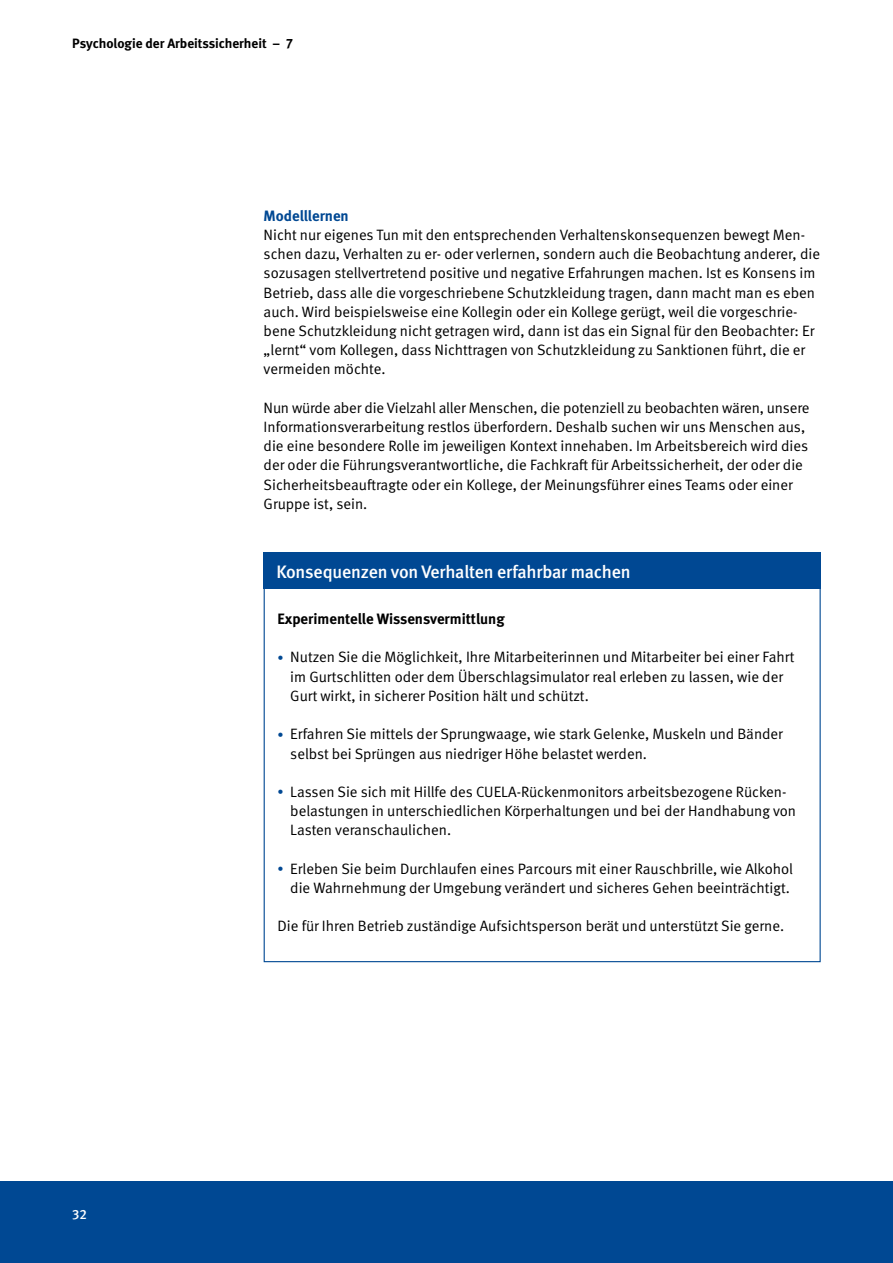
<style>
.page{position:relative;width:893px;height:1263px;background:#fff}
.page>*{position:absolute;margin:0;border:0;box-sizing:border-box;transform-origin:0 0}
._12pt_Infokopf{font:500 18px "DGUV Meta";letter-spacing:-.01em;color:#fff}
.Fließtext{font:15px/19.2px "DGUV Meta";color:#000}
.Zwischenüberschrift{font:700 15px "DGUV Meta";color:#000}
.Zwischenüberschrift-2{font:700 15px "DGUV Meta";color:#004893}
.Kolumnentitel_li{font:700 13.5px "DGUV Meta";color:#000}
.t1{font:500 13.5px "DGUV Meta";color:#fff}
.s1{font-size:12px;color:#004893}
</style>
<div class="page">
<div style="left:0;top:1181px;width:893px;height:82px;background:#004893"></div>
<div style="left:264px;top:553px;width:557px;height:36px;background:#004893"></div>
<p class="Kolumnentitel_li" style="left:72px;top:36px;width:222px">Psychologie der Arbeitssicherheit – 7</p>
<p class="Zwischenüberschrift-2" style="left:264px;top:207px;width:87px">Modelllernen</p>
<p class="Fließtext" style="left:264px;top:226px;width:558px">Nicht nur eigenes Tun mit den entsprechenden Verhaltenskonsequenzen bewegt Men&shy;schen dazu, Verhalten zu er- oder verlernen, sondern auch die Beobachtung anderer, die sozusagen stellvertretend positive und negative Erfahrungen machen. Ist es Konsens im Betrieb, dass alle die vorgeschriebene Schutzkleidung tragen, dann macht man es eben auch. Wird beispielsweise eine Kollegin oder ein Kollege gerügt, weil die vorgeschrie&shy;bene Schutzkleidung nicht getragen wird, dann ist das ein Signal für den Beobachter: Er „lernt“ vom Kollegen, dass Nichttragen von Schutzkleidung zu Sanktionen führt, die er vermeiden möchte.</p>
<p class="Fließtext" style="left:264px;top:398px;width:547px">Nun würde aber die Vielzahl aller Menschen, die potenziell zu beobachten wären, unsere Informationsverarbeitung restlos überfordern. Deshalb suchen wir uns Menschen aus, die eine besondere Rolle im jeweiligen Kontext innehaben. Im Arbeitsbereich wird dies der oder die Führungsverantwortliche, die Fachkraft für Arbeitssicherheit, der oder die Sicherheitsbeauftragte oder ein Kollege, der Meinungsführer eines Teams oder einer Gruppe ist, sein.</p>
<p class="_12pt_Infokopf" style="left:276px;top:561px;width:356px">Konsequenzen von Verhalten erfahrbar machen</p>
<p class="t1" style="left:72px;top:1207px;width:16px">32</p>
<p class="Zwischenüberschrift" style="left:278px;top:610px;width:229px">Experimentelle Wissensvermittlung</p>
<p class="Fließtext" style="left:290px;top:648px;width:506px;text-indent:-13px"><span class="s1">•</span> Nutzen Sie die Möglichkeit, Ihre Mitarbeiterinnen und Mitarbeiter bei einer Fahrt im Gurtschlitten oder dem Überschlagsimulator real erleben zu lassen, wie der<br>Gurt wirkt, in sicherer Position hält und schützt.</p>
<p class="Fließtext" style="left:290px;top:725px;width:494px;text-indent:-13px"><span class="s1">•</span> Erfahren Sie mittels der Sprungwaage, wie stark Gelenke, Muskeln und Bänder selbst bei Sprüngen aus niedriger Höhe belastet werden.</p>
<p class="Fließtext" style="left:290px;top:782px;width:507px;text-indent:-13px"><span class="s1">•</span> Lassen Sie sich mit Hillfe des CUELA-Rückenmonitors arbeitsbezogene Rücken&shy;belastungen in unterschiedlichen Körperhaltungen und bei der Handhabung von<br>Lasten veranschaulichen.</p>
<p class="Fließtext" style="left:278px;top:859px;width:517px;text-align:right"><span class="s1">•</span> Erleben Sie beim Durchlaufen eines Parcours mit einer Rauschbrille, wie Alkohol die Wahrnehmung der Umgebung verändert und sicheres Gehen beeinträchtigt.</p>
<p class="Fließtext" style="left:278px;top:917px;width:508px">Die für Ihren Betrieb zuständige Aufsichtsperson berät und unterstützt Sie gerne.</p>
</div>
